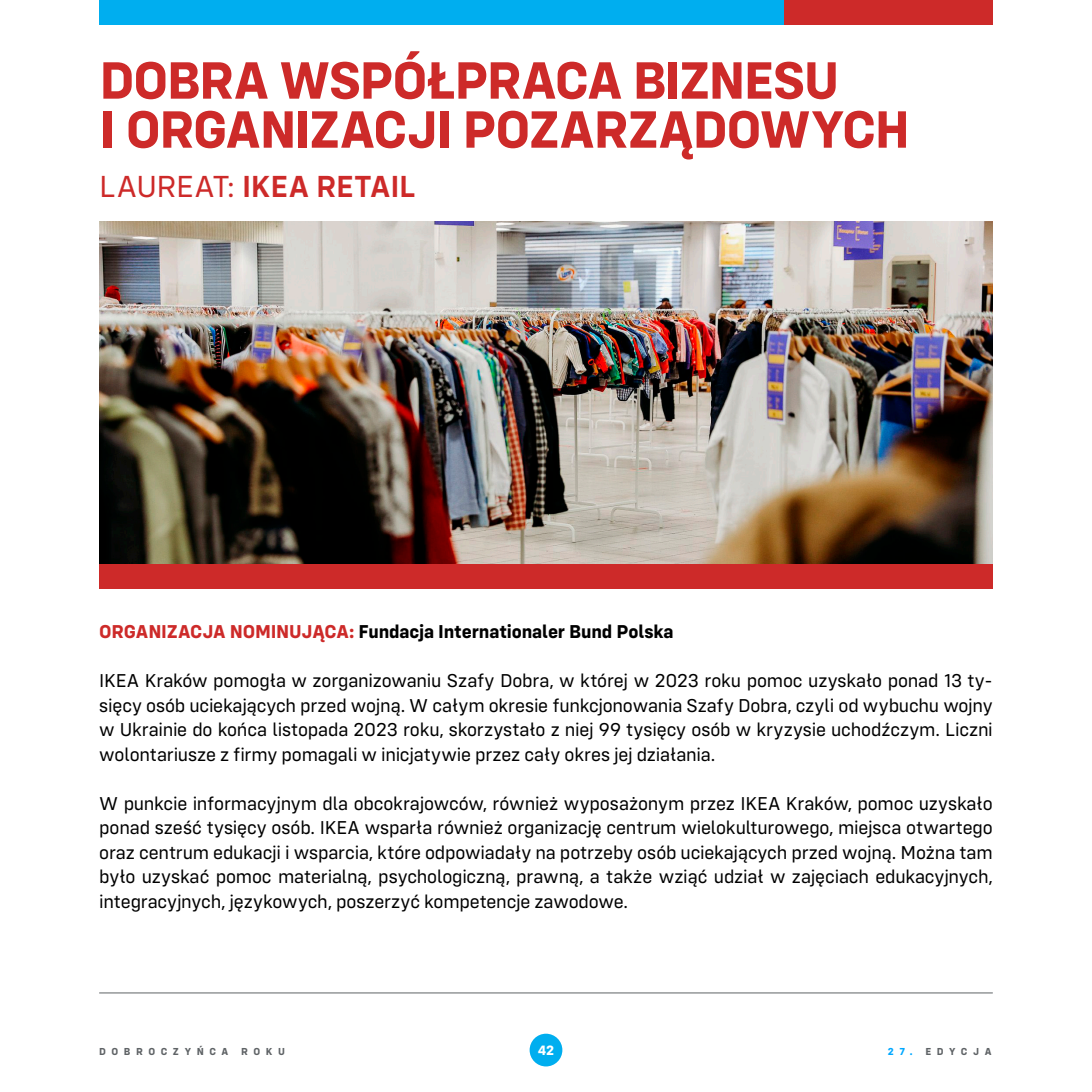
<style>
.page{position:relative;width:1092px;height:1092px;background:#fff}
.page>*{position:absolute;margin:0;border:0;box-sizing:border-box;transform-origin:0 0}
.t1{font:700 54.25px "Config";letter-spacing:-.025em;color:#cd2a29}
.t2{font:600 31.5px "Config";color:#cd2a29}
.t3{font:19.25px/24.5px "Config";letter-spacing:-.01em;color:#000;text-align:justify}
.t4{font:700 19.25px "Config";letter-spacing:-.01em;color:#000}
.t5{font:700 14px "Config";color:#fff}
.t6{font:700 10.5px "Config";letter-spacing:.53em;color:#5f6366}
.s1{font-weight:400}
.s2{color:#cd2a29}
.s3{color:#00a8ff}
</style>
<div class="page">
<div style="left:529px;top:1033px;width:33px;height:33px;background:#00aeef;border-radius:50%"></div>
<div style="left:99px;top:0;width:689px;height:25px;background:#00aeef"></div>
<div style="left:784px;top:0;width:208px;height:25px;background:#cd2a29"></div>
<hr style="left:99px;top:992px;width:893px;height:1px;background:#5f6366">
<img style="left:99px;top:221px;width:893px;height:343px">
<div style="left:99px;top:564px;width:893px;height:25px;background:#cd2a29"></div>
<p class="t1" style="left:99px;top:48px;width:741px">DOBRA WSPÓŁPRACA BIZNESU</p>
<p class="t1" style="left:99px;top:97px;width:812px">I ORGANIZACJI POZARZĄDOWYCH</p>
<p class="t2" style="left:99px;top:167px;width:318px"><span class="s1">LAUREAT:</span> IKEA RETAIL</p>
<p class="t4" style="left:99px;top:620px;width:576px"><span class="s2">ORGANIZACJA NOMINUJĄCA:</span> Fundacja Internationaler Bund Polska</p>
<p class="t3" style="left:99px;top:668px;width:895px">IKEA Kraków pomogła w zorganizowaniu Szafy Dobra, w której w 2023 roku pomoc uzyskało ponad 13 ty&shy;sięcy osób uciekających przed wojną. W całym okresie funkcjonowania Szafy Dobra, czyli od wybuchu wojny w Ukrainie do końca listopada 2023 roku, skorzystało z niej 99 tysięcy osób w kryzysie uchodźczym. Liczni wolontariusze z firmy pomagali w inicjatywie przez cały okres jej działania.</p>
<p class="t3" style="left:99px;top:790px;width:894px">W punkcie informacyjnym dla obcokrajowców, również wyposażonym przez IKEA Kraków, pomoc uzyskało ponad sześć tysięcy osób. IKEA wsparła również organizację centrum wielokulturowego, miejsca otwartego oraz centrum edukacji i wsparcia, które odpowiadały na potrzeby osób uciekających przed wojną. Można tam było uzyskać pomoc materialną, psychologiczną, prawną, a także wziąć udział w zajęciach edukacyjnych, integracyjnych, językowych, poszerzyć kompetencje zawodowe.</p>
<p class="t6" style="left:99px;top:1044px;width:187px">DOBROCZYŃCA ROKU</p>
<p class="t5" style="left:537px;top:1041px;width:18px">42</p>
<p class="t6" style="left:887px;top:1044px;width:105px"><span class="s3">27.</span> EDYCJA</p>
</div>
